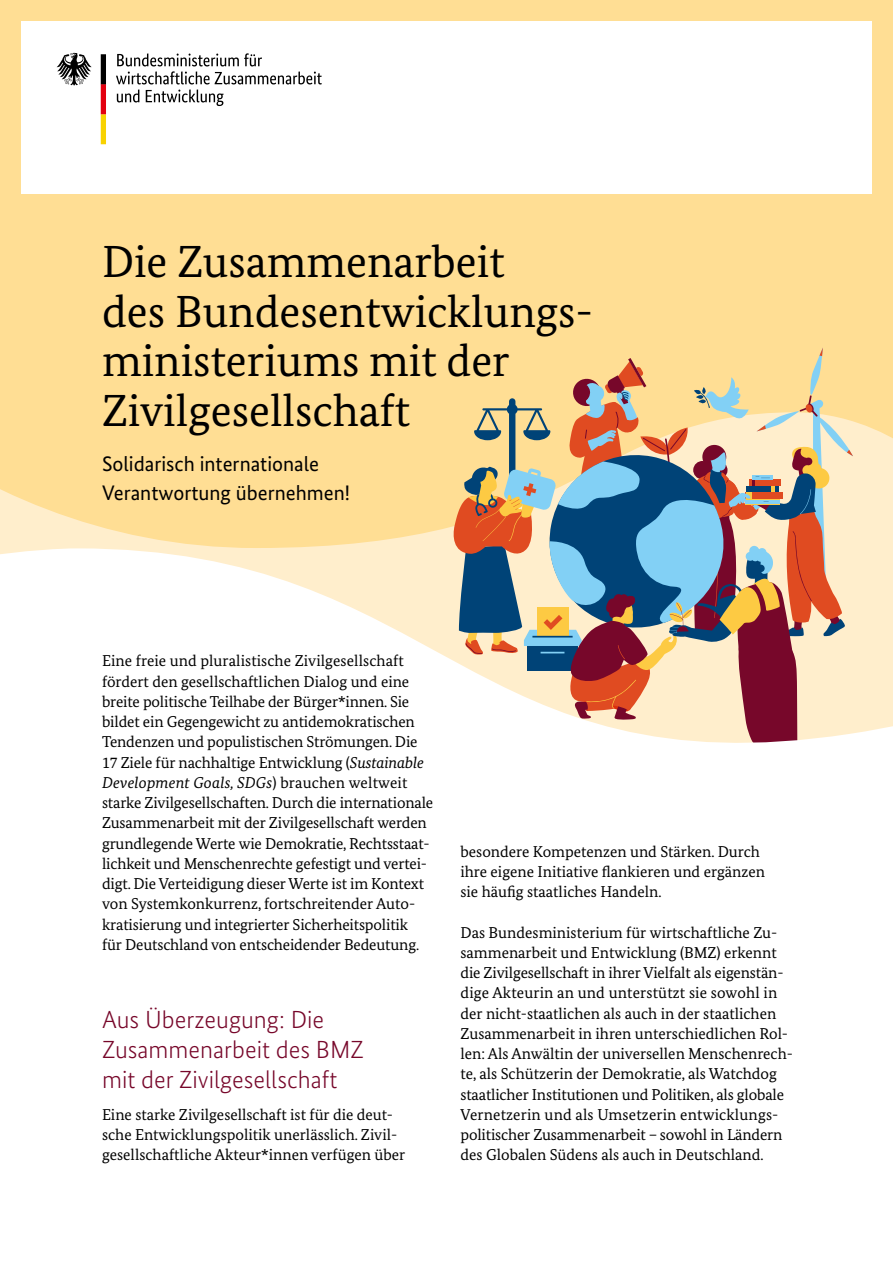
<style>
.page{position:relative;width:893px;height:1263px;background:#fff}
.page>*{position:absolute;margin:0;border:0;box-sizing:border-box;transform-origin:0 0}
.t1{font:45px/49.5px "Bundes Serif";color:#000}
.t2{font:300 24.75px/30px "Bundes Sans";color:#77072a}
.t3{font:21px/28.5px "Bundes Sans";color:#000}
.t4{font:15.75px/20.2px "Bundes Serif";letter-spacing:-.005em;color:#000}
.s1{font-style:italic}
</style>
<div class="page">
<div style="left:0;top:0;width:893px;height:536px;background:#ffde94"></div>
<svg style="left:452px;top:347px;width:401px;height:189px;background:#c7b595"></svg>
<svg style="left:0;top:536px;width:893px;height:207px"></svg>
<div style="left:21px;top:21px;width:851px;height:172px;background:#fff"></div>
<svg style="left:116px;top:53px;width:206px;height:53px"></svg>
<svg style="left:57px;top:53px;width:35px;height:33px"></svg>
<svg style="left:101px;top:54px;width:5px;height:90px"></svg>
<p class="t1" style="left:102px;top:237px;width:493px">Die Zusammenarbeit<br>des Bundesentwicklungs&shy;ministeriums mit der<br>Zivilgesellschaft</p>
<p class="t3" style="left:102px;top:450px;width:250px">Solidarisch internationale<br>Verantwortung übernehmen!</p>
<p class="t4" style="left:102px;top:651px;width:333px">Eine freie und pluralistische Zivilgesellschaft fördert den gesellschaftlichen Dialog und eine breite politische Teilhabe der Bürger*innen. Sie bildet ein Gegengewicht zu antidemokratischen Tendenzen und populistischen Strömungen. Die 17 Ziele für nachhaltige Entwicklung (<span class="s1">Sustainable Development Goals, SDGs</span>) brauchen weltweit starke Zivilgesellschaften. Durch die internationale Zusammenarbeit mit der Zivilgesellschaft werden grundlegende Werte wie Demokratie, Rechtsstaat&shy;lichkeit und Menschenrechte gefestigt und vertei&shy;digt. Die Verteidigung dieser Werte ist im Kontext von Systemkonkurrenz, fortschreitender Auto&shy;kratisierung und integrierter Sicherheitspolitik<br>für Deutschland von entscheidender Bedeutung.</p>
<h1 class="t2" style="left:102px;top:1005px;width:263px">Aus Überzeugung: Die<br>Zusammenarbeit des BMZ mit der Zivilgesellschaft</h1>
<p class="t4" style="left:102px;top:1104px;width:305px">Eine starke Zivilgesellschaft ist für die deut&shy;sche Entwicklungspolitik unerlässlich. Zivil&shy;gesellschaftliche Akteur*innen verfügen über</p>
<p class="t4" style="left:460px;top:841px;width:306px">besondere Kompetenzen und Stärken. Durch ihre eigene Initiative flankieren und ergänzen sie häufig staatliches Handeln.</p>
<p class="t4" style="left:460px;top:922px;width:334px">Das Bundesministerium für wirtschaftliche Zu&shy;sammenarbeit und Entwicklung (BMZ) erkennt die Zivilgesellschaft in ihrer Vielfalt als eigenstän&shy;dige Akteurin an und unterstützt sie sowohl in der nicht-staatlichen als auch in der staatlichen Zusammenarbeit in ihren unterschiedlichen Rol&shy;len: Als Anwältin der universellen Menschenrech&shy;te, als Schützerin der Demokratie, als Watchdog staatlicher Institutionen und Politiken, als globale Vernetzerin und als Umsetzerin entwicklungs&shy;politischer Zusammenarbeit – sowohl in Ländern des Globalen Südens als auch in Deutschland.</p>
</div>
